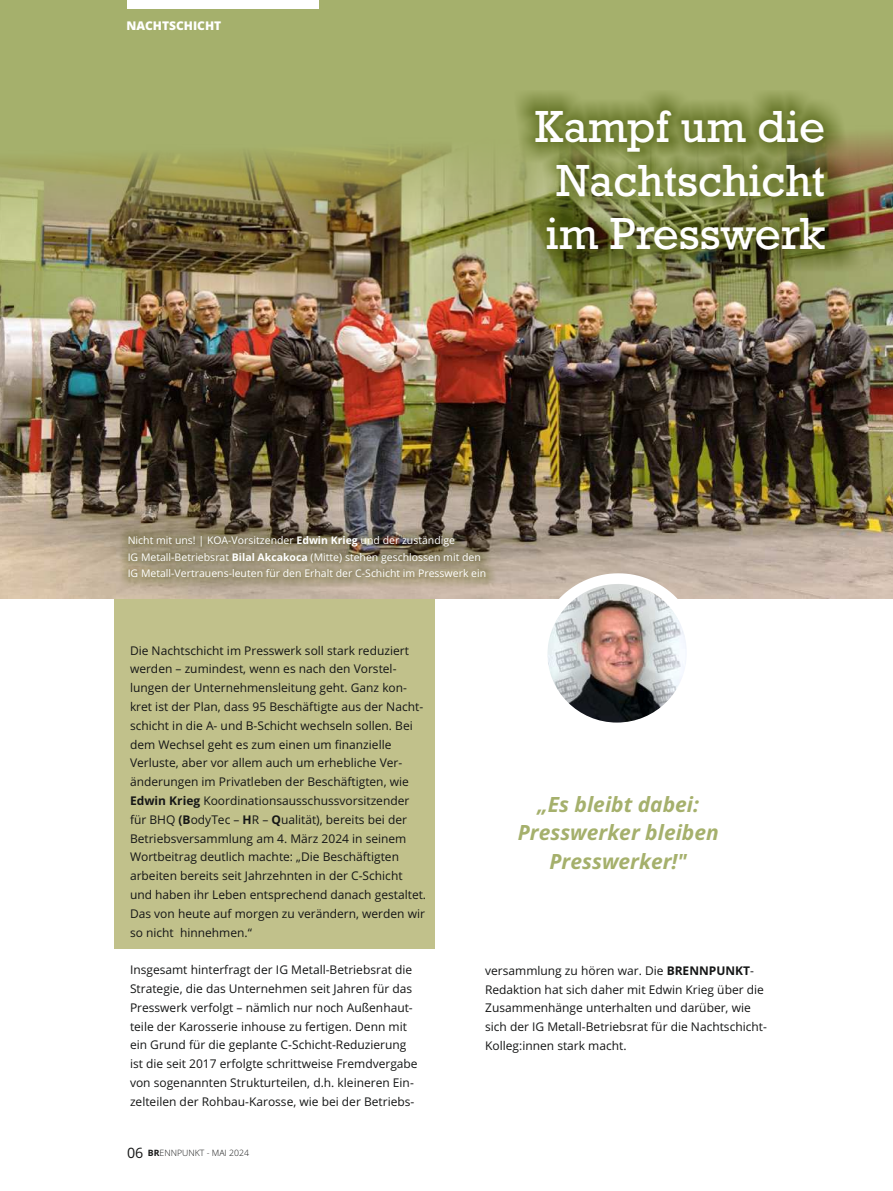
<style>
.page{position:relative;width:893px;height:1191px;background:#fff}
.page>*{position:absolute;margin:0;border:0;box-sizing:border-box;transform-origin:0 0}
.t1{font:45.75px/53.7px "Rockwell";color:#fff;text-align:justify}
.t2{font:italic 700 21px/28.7px "Open Sans";color:#a5b06c;text-align:center}
.t3{font:12px/18.8px "Open Sans";color:#151616}
.t4{font:800 12px "Open Sans";color:#fff}
.t5{font:10.5px "Open Sans";color:#fff}
.t6{font:300 8.7px "Open Sans";color:#151616}
.s1{font-weight:700}
.s2{font-weight:400;font-size:14.25px}
</style>
<div class="page">
<div style="left:114px;top:566px;width:321px;height:382px;background:#c1c18b"></div>
<img style="left:0;top:239px;width:893px;height:360px">
<img style="left:0;top:0;width:893px;height:239px">
<svg style="left:512px;top:89px;width:353px;height:184px;background:#787f40"></svg>
<svg style="left:118px;top:523px;width:680px;height:76px;background:#9f927f"></svg>
<svg style="left:537px;top:573px;width:163px;height:150px"></svg>
<div style="left:127px;top:0;width:192px;height:9px;background:#fff"></div>
<p class="t4" style="left:126px;top:16px;width:96px">NACHTSCHICHT</p>
<h1 class="t1" style="left:535px;top:100px;width:292px">Kampf um die Nachtschicht im Presswerk</h1>
<p class="t5" style="left:128px;top:533px;width:329px">Nicht mit uns! | KOA-Vorsitzender <span class="s1">Edwin Krieg</span> und der zuständige</p>
<p class="t5" style="left:128px;top:566px;width:360px">IG Metall-Vertrauens-leuten für den Erhalt der C-Schicht im Presswerk ein</p>
<p class="t5" style="left:128px;top:550px;width:355px">IG Metall-Betriebsrat <span class="s1">Bilal Akcakoca</span> (Mitte) stehen geschlossen mit den</p>
<p class="t3" style="left:130px;top:640px;width:298px">Die Nachtschicht im Presswerk soll stark reduziert werden – zumindest, wenn es nach den Vorstel&shy;lungen der Unternehmensleitung geht. Ganz kon&shy;kret ist der Plan, dass 95 Beschäftigte aus der Nacht&shy;schicht in die A- und B-Schicht wechseln sollen. Bei dem Wechsel geht es zum einen um finanzielle Verluste, aber vor allem auch um erhebliche Ver&shy;änderungen im Privatleben der Beschäftigten, wie <span class="s1">Edwin Krieg</span> Koordinationsausschussvorsitzender für BHQ <span class="s1">(B</span>odyTec – <span class="s1">H</span>R – <span class="s1">Q</span>ualität), bereits bei der Betriebsversammlung am 4. März 2024 in seinem Wortbeitrag deutlich machte: „Die Beschäftigten arbeiten bereits seit Jahrzehnten in der C-Schicht und haben ihr Leben entsprechend danach gestaltet.<br>Das von heute auf morgen zu verändern, werden wir so nicht hinnehmen.“</p>
<p class="t3" style="left:130px;top:960px;width:284px">Insgesamt hinterfragt der IG Metall-Betriebsrat die Strategie, die das Unternehmen seit Jahren für das Presswerk verfolgt – nämlich nur noch Außenhaut&shy;teile der Karosserie inhouse zu fertigen. Denn mit ein Grund für die geplante C-Schicht-Reduzierung</p>
<p class="t3" style="left:130px;top:1054px;width:289px">ist die seit 2017 erfolgte schrittweise Fremdvergabe von sogenannten Strukturteilen, d.h. kleineren Ein&shy;zelteilen der Rohbau-Karosse, wie bei der Betriebs-</p>
<p class="t6" style="left:127px;top:1146px;width:124px"><span class="s2">06</span> <span class="s1">BR</span>ENNPUNKT - MAI 2024</p>
<h2 class="t2" style="left:518px;top:789px;width:203px">„Es bleibt dabei:<br>Presswerker bleiben<br>Presswerker!"</h2>
<p class="t3" style="left:485px;top:960px;width:280px">versammlung zu hören war. Die <span class="s1">BRENNPUNKT</span>-<br>Redaktion hat sich daher mit Edwin Krieg über die<br>Zusammenhänge unterhalten und darüber, wie</p>
<p class="t3" style="left:485px;top:1017px;width:283px">sich der IG Metall-Betriebsrat für die Nachtschicht-<br>Kolleg:innen stark macht.</p>
</div>
